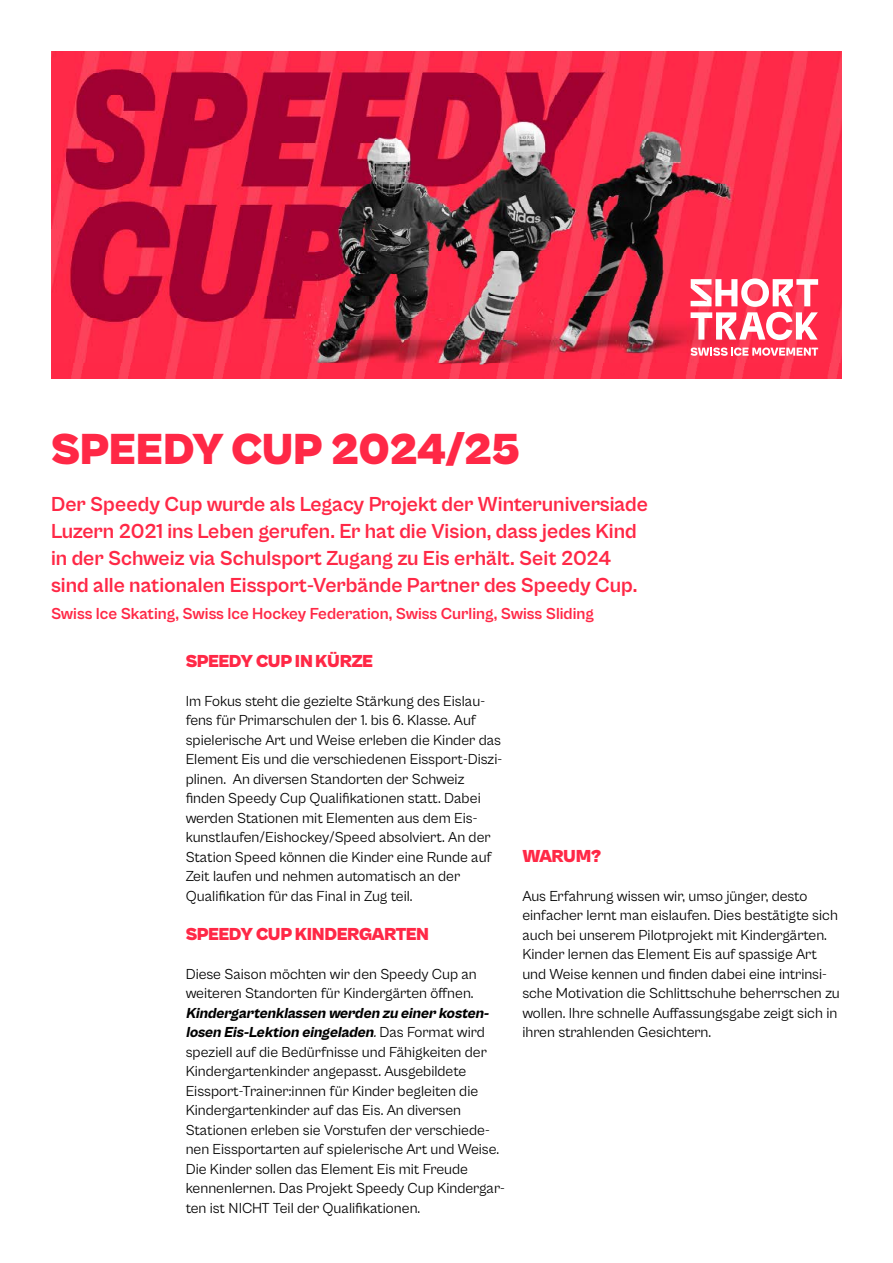
<style>
.page{position:relative;width:893px;height:1263px;background:#fff}
.page>*{position:absolute;margin:0;border:0;box-sizing:border-box;transform-origin:0 0}
.t1{font:900 45px "Cabinet Grotesk";letter-spacing:.005em;color:#ff2846}
.t2{font:700 21px/27px "Cabinet Grotesk";color:#ff2846}
.t3{font:900 18px "Cabinet Grotesk";letter-spacing:-.01em;color:#ff2846}
.t4{font:700 16.5px "Cabinet Grotesk";color:#ff2846}
.t5{font:15px/19.5px "Cabinet Grotesk";color:#000}
.s1{font-weight:800;font-style:italic}
.s2{font-style:italic}
</style>
<div class="page">
<img style="left:51px;top:51px;width:791px;height:327px">
<svg style="left:691px;top:278px;width:127px;height:62px"></svg>
<svg style="left:691px;top:347px;width:127px;height:9px"></svg>
<h1 class="t1" style="left:51px;top:425px;width:471px">SPEEDY CUP 2024/25</h1>
<p class="t2" style="left:51px;top:490px;width:599px">Der Speedy Cup wurde als Legacy Projekt der Winteruniversiade Luzern 2021 ins Leben gerufen. Er hat die Vision, dass jedes Kind in der Schweiz via Schulsport Zugang zu Eis erhält. Seit 2024 sind alle nationalen Eissport-Verbände Partner des Speedy Cup.</p>
<p class="t4" style="left:51px;top:604px;width:544px">Swiss Ice Skating, Swiss Ice Hockey Federation, Swiss Curling, Swiss Sliding</p>
<p class="t3" style="left:186px;top:651px;width:189px">SPEEDY CUP IN KÜRZE</p>
<p class="t5" style="left:186px;top:691px;width:318px">Im Fokus steht die gezielte Stärkung des Eislau&shy;fens für Primarschulen der 1. bis 6. Klasse. Auf spielerische Art und Weise erleben die Kinder das Element Eis und die verschiedenen Eissport-Diszi&shy;plinen. An diversen Standorten der Schweiz finden Speedy Cup Qualifikationen statt. Dabei werden Stationen mit Elementen aus dem Eis&shy;kunstlaufen/Eishockey/Speed absolviert. An der Station Speed können die Kinder eine Runde auf Zeit laufen und nehmen automatisch an der Qualifikation für das Final in Zug teil.</p>
<p class="t3" style="left:186px;top:924px;width:244px">SPEEDY CUP KINDERGARTEN</p>
<p class="t5" style="left:186px;top:964px;width:293px">Diese Saison möchten wir den Speedy Cup an weiteren Standorten für Kindergärten öffnen.</p>
<p class="t5" style="left:186px;top:1003px;width:321px"><span class="s1">Kindergartenklassen werden zu einer kosten&shy;losen Eis-Lektion eingeladen</span><span class="s2">.</span>D a s Fo r m a t w i r d speziell auf die Bedürfnisse und Fähigkeiten der Kindergartenkinder angepasst. Ausgebildete Eissport-Trainer:innen für Kinder begleiten die Kindergartenkinder auf das Eis. An diversen Stationen erleben sie Vorstufen der verschiede&shy;nen Eissportarten auf spielerische Art und Weise.<br>Die Kinder sollen das Element Eis mit Freude kennenlernen. Das Projekt Speedy Cup Kindergar&shy;ten ist NICHT Teil der Qualifikationen.</p>
<p class="t3" style="left:522px;top:846px;width:80px">WARUM?</p>
<p class="t5" style="left:522px;top:886px;width:319px">Aus Erfahrung wissen wir, umso jünger, desto einfacher lernt man eislaufen. Dies bestätigte sich auch bei unserem Pilotprojekt mit Kindergärten.<br>Kinder lernen das Element Eis auf spassige Art und Weise kennen und finden dabei eine intrinsi&shy;sche Motivation die Schlittschuhe beherrschen zu wollen. Ihre schnelle Auffassungsgabe zeigt sich in ihren strahlenden Gesichtern.</p>
</div>
